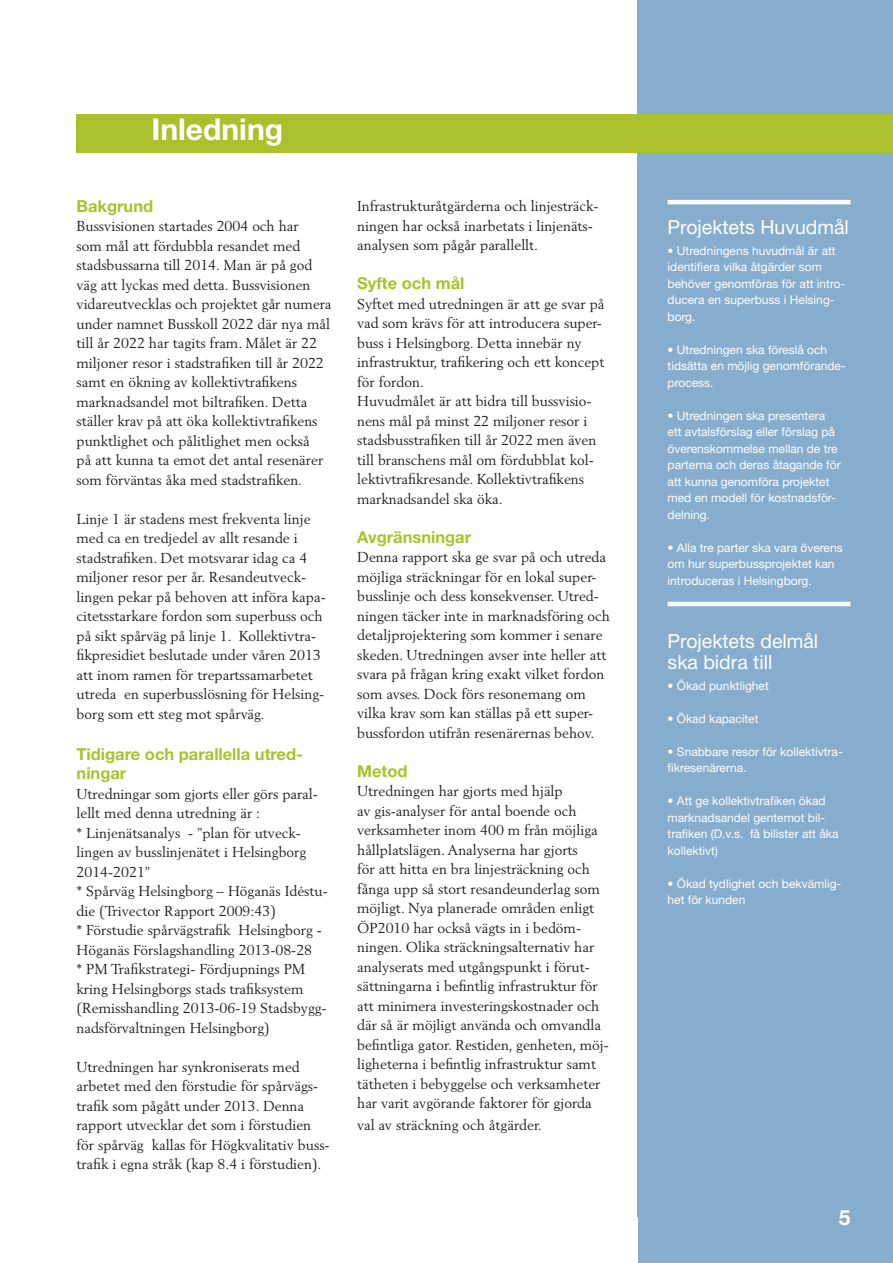
<style>
.page{position:relative;width:893px;height:1263px;background:#fff}
.page>*{position:absolute;margin:0;border:0;box-sizing:border-box;transform-origin:0 0}
.t1{font:700 30px "Helvetica Neue LT Std";color:#fff}
.t2{font:700 21px "Helvetica Neue LT Std";color:#fff}
.t3{font:19.5px/21px "Helvetica Neue LT Std";color:#fff}
.t4{font:700 16.5px/19.5px "Helvetica Neue LT Std";color:#aac12c}
.t5{font:14.25px/19.5px "Berling LT Std";color:#231f20}
.t6{font:12px/16.5px "Helvetica Neue LT Std";color:#fff}
</style>
<div class="page">
<div style="left:638px;top:1199px;width:255px;height:64px;background:#86adcd"></div>
<div style="left:638px;top:0;width:255px;height:1216px;background:#86adcd"></div>
<hr style="left:668px;top:200px;width:182px;height:4px;background:#fff">
<hr style="left:668px;top:602px;width:182px;height:4px;background:#fff">
<div style="left:77px;top:115px;width:816px;height:38px;background:#aac12c"></div>
<h1 class="t1" style="left:152px;top:111px;width:133px">Inledning</h1>
<p class="t4" style="left:77px;top:196px;width:78px">Bakgrund</p>
<p class="t5" style="left:77px;top:216px;width:256px">Bussvisionen startades 2004 och har<br>som mål att fördubbla resandet med stadsbussarna till 2014. Man är på god väg att lyckas med detta. Bussvisionen vidareutvecklas och projektet går numera under namnet Busskoll 2022 där nya mål till år 2022 har tagits fram. Målet är 22 miljoner resor i stadstrafiken till år 2022 samt en ökning av kollektivtrafikens marknadsandel mot biltrafiken. Detta ställer krav på att öka kollektivtrafikens punktlighet och pålitlighet men också<br>på att kunna ta emot det antal resenärer som förväntas åka med stadstrafiken.</p>
<p class="t5" style="left:77px;top:509px;width:251px">Linje 1 är stadens mest frekventa linje med ca en tredjedel av allt resande i stadstrafiken. Det motsvarar idag ca 4 miljoner resor per år. Resandeutveck&shy;lingen pekar på behoven att införa kapa&shy;citetsstarkare fordon som superbuss och på sikt spårväg på linje 1. Kollektivtra&shy;fikpresidiet beslutade under våren 2013 att inom ramen för trepartssamarbetet utreda en superbusslösning för Helsing&shy;borg som ett steg mot spårväg.</p>
<p class="t4" style="left:77px;top:744px;width:228px">Tidigare och parallella utred&shy;ningar</p>
<p class="t5" style="left:77px;top:784px;width:253px">Utredningar som gjorts eller görs paral&shy;lellt med denna utredning är :<br>* Linjenätsanalys - ”plan för utveck&shy;lingen av busslinjenätet i Helsingborg 2014-2021”<br>* Spårväg Helsingborg – Höganäs Idéstu&shy;die (Trivector Rapport 2009:43)<br>* Förstudie spårvägstrafik Helsingborg - Höganäs Förslagshandling 2013-08-28<br>* PM Trafikstrategi- Fördjupnings PM kring Helsingborgs stads trafiksystem (Remisshandling 2013-06-19 Stadsbygg&shy;nadsförvaltningen Helsingborg)</p>
<p class="t5" style="left:77px;top:1057px;width:255px">Utredningen har synkroniserats med arbetet med den förstudie för spårvägs&shy;trafik som pågått under 2013. Denna rapport utvecklar det som i förstudien för spårväg kallas för Högkvalitativ buss&shy;trafik i egna stråk (kap 8.4 i förstudien).</p>
<p class="t5" style="left:357px;top:196px;width:243px">Infrastrukturåtgärderna och linjesträck&shy;ningen har också inarbetats i linjenäts&shy;analysen som pågår parallellt.</p>
<p class="t4" style="left:357px;top:273px;width:109px">Syfte och mål</p>
<p class="t5" style="left:357px;top:294px;width:249px">Syftet med utredningen är att ge svar på vad som krävs för att introducera super&shy;buss i Helsingborg. Detta innebär ny infrastruktur, trafikering och ett koncept för fordon.<br>Huvudmålet är att bidra till bussvisio&shy;nens mål på minst 22 miljoner resor i stadsbusstrafiken till år 2022 men även till branschens mål om fördubblat kol&shy;lektivtrafikresande. Kollektivtrafikens marknadsandel ska öka.</p>
<p class="t4" style="left:357px;top:527px;width:115px">Avgränsningar</p>
<p class="t5" style="left:357px;top:547px;width:254px">Denna rapport ska ge svar på och utreda möjliga sträckningar för en lokal super&shy;busslinje och dess konsekvenser. Utred&shy;ningen täcker inte in marknadsföring och detaljprojektering som kommer i senare skeden. Utredningen avser inte heller att svara på frågan kring exakt vilket fordon som avses. Dock förs resonemang om vilka krav som kan ställas på ett super&shy;bussfordon utifrån resenärernas behov.</p>
<p class="t4" style="left:357px;top:761px;width:52px">Metod</p>
<p class="t5" style="left:357px;top:781px;width:253px">Utredningen har gjorts med hjälp<br>av gis-analyser för antal boende och verksamheter inom 400 m från möjliga hållplatslägen. Analyserna har gjorts<br>för att hitta en bra linjesträckning och fånga upp så stort resandeunderlag som möjligt. Nya planerade områden enligt ÖP2010 har också vägts in i bedöm&shy;ningen. Olika sträckningsalternativ har analyserats med utgångspunkt i förut&shy;sättningarna i befintlig infrastruktur för att minimera investeringskostnader och där så är möjligt använda och omvandla befintliga gator. Restiden, genheten, möj&shy;ligheterna i befintlig infrastruktur samt tätheten i bebyggelse och verksamheter har varit avgörande faktorer för gjorda</p>
<p class="t5" style="left:357px;top:1115px;width:186px">val av sträckning och åtgärder.</p>
<h3 class="t3" style="left:668px;top:216px;width:183px">Projektets Huvudmål</h3>
<p class="t6" style="left:668px;top:242px;width:179px">• Utredningens huvudmål är att identifiera vilka åtgärder som behöver genomföras för att intro&shy;ducera en superbuss i Helsing&shy;borg.</p>
<p class="t6" style="left:668px;top:341px;width:180px">• Utredningen ska föreslå och tidsätta en möjlig genomförande&shy;process.</p>
<p class="t6" style="left:668px;top:407px;width:175px">• Utredningen ska presentera ett avtalsförslag eller förslag på överenskommelse mellan de tre parterna och deras åtagande för att kunna genomföra projektet med en modell för kostnadsför&shy;delning.</p>
<p class="t6" style="left:668px;top:539px;width:177px">• Alla tre parter ska vara överens om hur superbussprojektet kan introduceras i Helsingborg.</p>
<h3 class="t3" style="left:668px;top:630px;width:152px">Projektets delmål ska bidra till</h3>
<p class="t6" style="left:668px;top:677px;width:103px">• Ökad punktlighet</p>
<p class="t6" style="left:668px;top:710px;width:92px">• Ökad kapacitet</p>
<p class="t6" style="left:668px;top:743px;width:177px">• Snabbare resor för kollektivtra&shy;fikresenärerna.</p>
<p class="t6" style="left:668px;top:793px;width:172px">• Att ge kollektivtrafiken ökad marknadsandel gentemot bil&shy;trafiken (D.v.s. få bilister att åka kollektivt)</p>
<p class="t6" style="left:668px;top:875px;width:175px">• Ökad tydlighet och bekvämlig&shy;het för kunden</p>
<h2 class="t2" style="left:839px;top:1204px;width:13px">5</h2>
</div>
